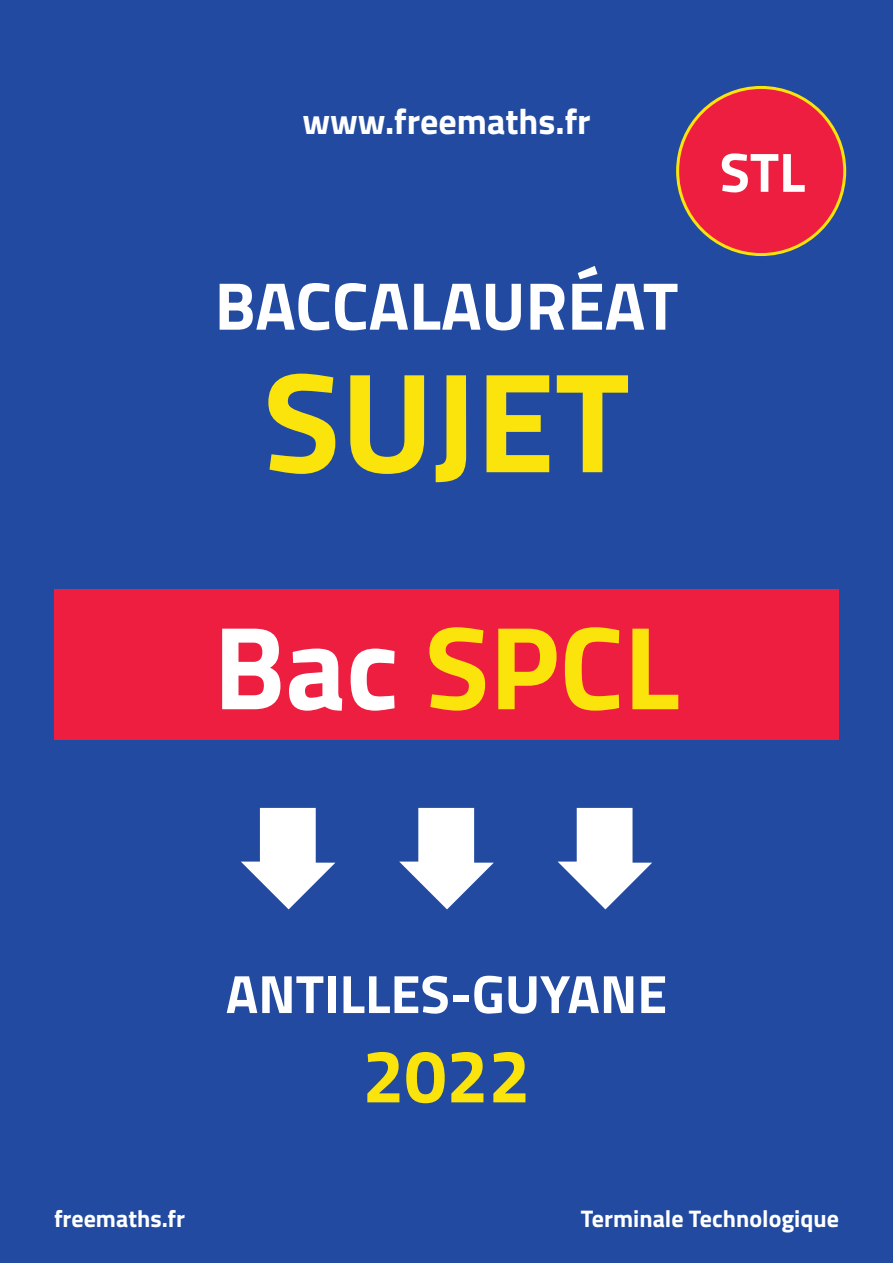
<style>
.page{position:relative;width:893px;height:1263px;background:#214aa0}
.page>*{position:absolute;margin:0;border:0;box-sizing:border-box;transform-origin:0 0}
.t1{font:700 142.5px "Titillium";color:#fbe30c}
.t2{font:700 118.5px "Titillium";color:#fbe30c}
.t3{font:700 75px "Titillium";color:#fbe30c}
.t4{font:700 67.5px "Titillium";color:#fff}
.t5{font:700 55.5px "Titillium";color:#fff}
.t6{font:700 54px "Titillium";color:#fff}
.t7{font:700 36px "Titillium";color:#fff}
.t8{font:700 24px "Titillium";color:#fff}
.s1{color:#fff}
</style>
<div class="page">
<svg style="left:241px;top:808px;width:94px;height:101px"></svg>
<svg style="left:399px;top:808px;width:95px;height:101px"></svg>
<svg style="left:558px;top:808px;width:94px;height:101px"></svg>
<div style="left:54px;top:589px;width:785px;height:151px;background:#ed1e40"></div>
<div style="left:678px;top:87px;width:167px;height:168px;background:#ed1e40;border-radius:50%"></div>
<h3 class="t7" style="left:302px;top:94px;width:290px">www.freemaths.fr</h3>
<h3 class="t4" style="left:215px;top:254px;width:465px">BACCALAURÉAT</h3>
<h1 class="t1" style="left:263px;top:313px;width:368px">SUJET</h1>
<h3 class="t5" style="left:720px;top:130px;width:87px">STL</h3>
<h2 class="t2" style="left:213px;top:577px;width:468px"><span class="s1">Bac</span> SPCL</h2>
<p class="t6" style="left:226px;top:953px;width:443px">ANTILLES-GUYANE</p>
<h3 class="t3" style="left:362px;top:1019px;width:169px">2022</h3>
<p class="t8" style="left:54px;top:1200px;width:133px">freemaths.fr</p>
<p class="t8" style="left:581px;top:1200px;width:260px">Terminale Technologique</p>
</div>
